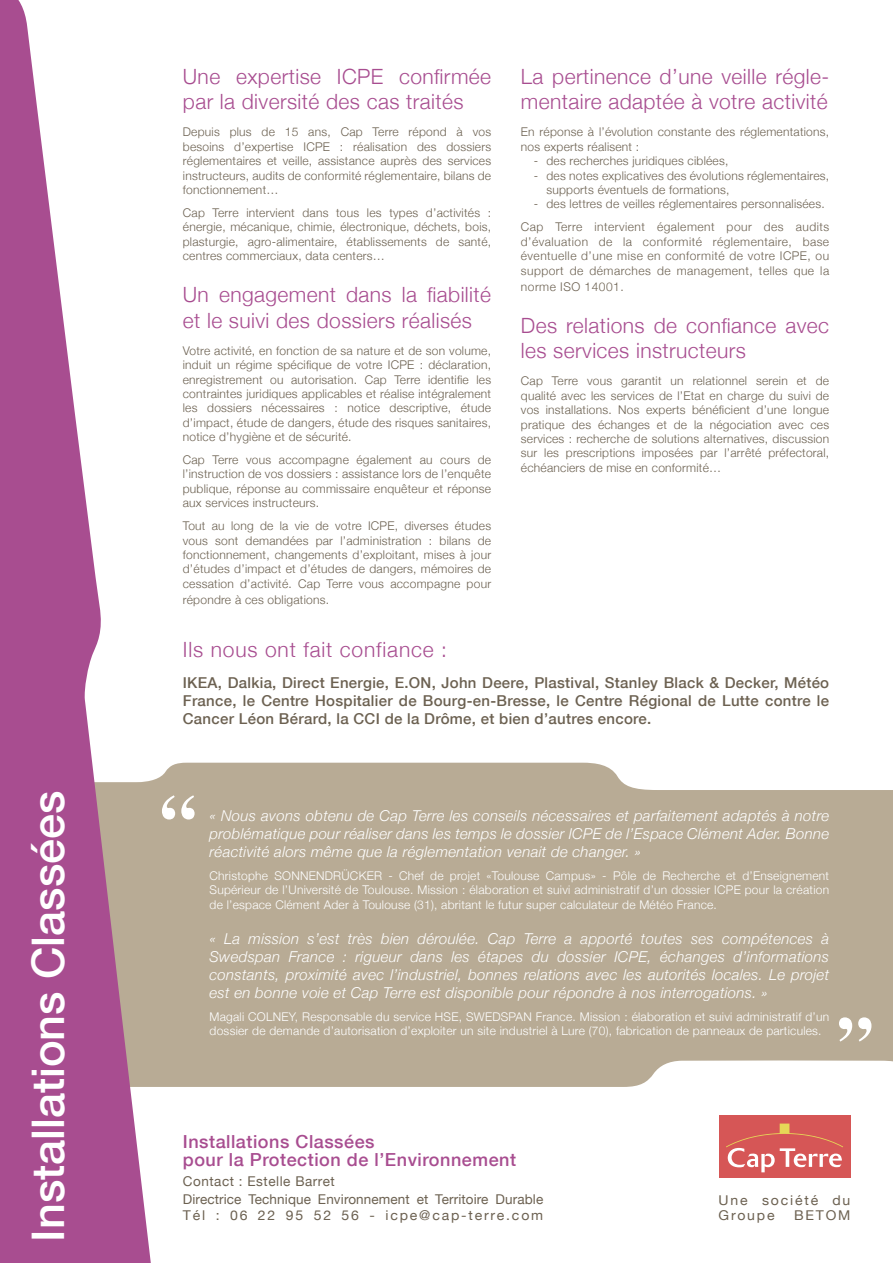
<style>
.page{position:relative;width:893px;height:1263px;background:#fff}
.page>*{position:absolute;margin:0;border:0;box-sizing:border-box;transform-origin:0 0}
.t1{font:700 72px "Times";color:#fff}
.t2{font:500 45px "Helvetica Neue";color:#fff}
.t3{font:300 21px/25.2px "Helvetica Neue";letter-spacing:.02em;color:#a84d90}
.t4{font:300 21px "Helvetica Neue";letter-spacing:.04em;color:#a84d90}
.t5{font:500 18px/18px "Helvetica Neue";letter-spacing:.03em;color:#a84d90}
.t6{font:italic 300 15px/18px "Helvetica Neue";letter-spacing:.02em;color:#fff;text-align:justify}
.t7{font:500 15px/18px "Helvetica Neue";letter-spacing:.02em;color:#6c6151;text-align:justify}
.t8{font:13.5px/18px "Helvetica Neue";letter-spacing:.01em;color:#6c6151}
.t9{font:13.5px/15px "Helvetica Neue";letter-spacing:.13em;color:#6c6151;scale:1.04 1}
.t10{font:13.5px "Helvetica Neue";letter-spacing:.04em;color:#6c6151;scale:1.04 1}
.t11{font:300 12px/14.4px "Helvetica Neue";letter-spacing:.02em;color:#6c6151;text-align:justify}
.t12{font:300 12px/14.4px "Helvetica Neue";letter-spacing:.02em;color:#fff;text-align:justify}
.t13{font:300 12px "Helvetica Neue";letter-spacing:.04em;color:#6c6151}
</style>
<div class="page">
<div style="left:151px;top:763px;width:742px;height:324px;background:#b8ab95"></div>
<svg style="left:0;top:0;width:151px;height:1263px;fill:#a84d90"></svg>
<div style="left:719px;top:1115px;width:131px;height:63px;background:#d65656"></div>
<svg style="left:726px;top:1123px;width:117px;height:49px"></svg>
<h2 class="t2" style="left:21px;top:1242px;width:453px;rotate:-90deg">Installations Classées</h2>
<h3 class="t3" style="left:183px;top:64px;width:310px">Une expertise ICPE confirmée par la diversité des cas traités</h3>
<p class="t11" style="left:183px;top:125px;width:310px">Depuis plus de 15 ans, Cap Terre répond à vos besoins d’expertise ICPE : réalisation des dossiers réglementaires et veille, assistance auprès des services instructeurs, audits de conformité réglementaire, bilans de fonctionnement…</p>
<p class="t11" style="left:183px;top:205px;width:310px">Cap Terre intervient dans tous les types d’activités : énergie, mécanique, chimie, électronique, déchets, bois, plasturgie, agro-alimentaire, établissements de santé, centres commerciaux, data centers…</p>
<h3 class="t3" style="left:183px;top:282px;width:310px">Un engagement dans la fiabilité et le suivi des dossiers réalisés</h3>
<p class="t11" style="left:183px;top:343px;width:310px">Votre activité, en fonction de sa nature et de son volume, induit un régime spécifique de votre ICPE : déclaration, enregistrement ou autorisation. Cap Terre identifie les contraintes juridiques applicables et réalise intégralement les dossiers nécessaires : notice descriptive, étude d’impact, étude de dangers, étude des risques sanitaires, notice d’hygiène et de sécurité.</p>
<p class="t11" style="left:183px;top:452px;width:310px">Cap Terre vous accompagne également au cours de l’instruction de vos dossiers : assistance lors de l’enquête publique, réponse au commissaire enquêteur et réponse aux services instructeurs.</p>
<p class="t11" style="left:183px;top:518px;width:310px">Tout au long de la vie de votre ICPE, diverses études vous sont demandées par l’administration : bilans de fonctionnement, changements d’exploitant, mises à jour d’études d’impact et d’études de dangers, mémoires de cessation d’activité. Cap Terre vous accompagne pour</p>
<p class="t11" style="left:183px;top:592px;width:148px">répondre à ces obligations.</p>
<h3 class="t3" style="left:521px;top:64px;width:310px">La pertinence d’une veille régle&shy;mentaire adaptée à votre activité</h3>
<p class="t11" style="left:521px;top:125px;width:310px">En réponse à l’évolution constante des réglementations, nos experts réalisent :</p>
<p class="t11" style="left:534px;top:154px;width:196px">- des recherches juridiques ciblées,</p>
<p class="t11" style="left:546px;top:168px;width:284px;text-indent:-13px">- des notes explicatives des évolutions réglementaires, supports éventuels de formations,</p>
<p class="t11" style="left:521px;top:192px;width:310px;line-height:23px;text-indent:13px">- des lettres de veilles réglementaires personnalisées.<br>Cap Terre intervient également pour des audits</p>
<p class="t11" style="left:521px;top:234px;width:310px">d’évaluation de la conformité réglementaire, base éventuelle d’une mise en conformité de votre ICPE, ou support de démarches de management, telles que la</p>
<p class="t13" style="left:521px;top:279px;width:104px">norme ISO 14001.</p>
<h3 class="t3" style="left:521px;top:312px;width:310px">Des relations de confiance avec les services instructeurs</h3>
<p class="t11" style="left:521px;top:374px;width:310px">Cap Terre vous garantit un relationnel serein et de qualité avec les services de l’Etat en charge du suivi de vos installations. Nos experts bénéficient d’une longue pratique des échanges et de la négociation avec ces services : recherche de solutions alternatives, discussion sur les prescriptions imposées par l’arrêté préfectoral, échéanciers de mise en conformité…</p>
<h3 class="t4" style="left:183px;top:637px;width:266px">Ils nous ont fait confiance :</h3>
<p class="t7" style="left:183px;top:673px;width:648px">IKEA, Dalkia, Direct Energie, E.ON, John Deere, Plastival, Stanley Black &amp; Decker, Météo France, le Centre Hospitalier de Bourg-en-Bresse, le Centre Régional de Lutte contre le Cancer Léon Bérard, la CCI de la Drôme, et bien d’autres encore.</p>
<h1 class="t1" style="left:160px;top:752px;width:37px">“</h1>
<p class="t6" style="left:210px;top:807px;width:621px">« Nous avons obtenu de Cap Terre les conseils nécessaires et parfaitement adaptés à notre problématique pour réaliser dans les temps le dossier ICPE de l’Espace Clément Ader. Bonne réactivité alors même que la réglementation venait de changer. »</p>
<p class="t12" style="left:210px;top:868px;width:621px">Christophe SONNENDRÜCKER - Chef de projet «Toulouse Campus» - Pôle de Recherche et d’Enseignement Supérieur de l’Université de Toulouse. Mission : élaboration et suivi administratif d’un dossier ICPE pour la création de l’espace Clément Ader à Toulouse (31), abritant le futur super calculateur de Météo France.</p>
<p class="t6" style="left:210px;top:929px;width:621px">« La mission s’est très bien déroulée. Cap Terre a apporté toutes ses compétences à Swedspan France : rigueur dans les étapes du dossier ICPE, échanges d’informations constants, proximité avec l’industriel, bonnes relations avec les autorités locales. Le projet est en bonne voie et Cap Terre est disponible pour répondre à nos interrogations. »</p>
<p class="t12" style="left:210px;top:1009px;width:621px">Magali COLNEY, Responsable du service HSE, SWEDSPAN France. Mission : élaboration et suivi administratif d’un dossier de demande d’autorisation d’exploiter un site industriel à Lure (70), fabrication de panneaux de particules.</p>
<h1 class="t1" style="left:837px;top:974px;width:37px">”</h1>
<h3 class="t5" style="left:183px;top:1132px;width:335px">Installations Classées<br>pour la Protection de l’Environnement</h3>
<p class="t8" style="left:183px;top:1172px;width:362px">Contact : Estelle Barret<br>Directrice Technique Environnement et Territoire Durable</p>
<p class="t9" style="left:183px;top:1208px;width:348px">Tél : 06 22 95 52 56 - icpe@cap-terre.com</p>
<p class="t9" style="left:719px;top:1193px;width:128px">Une société du<br>Groupe</p>
<p class="t10" style="left:794px;top:1207px;width:56px">BETOM</p>
</div>
